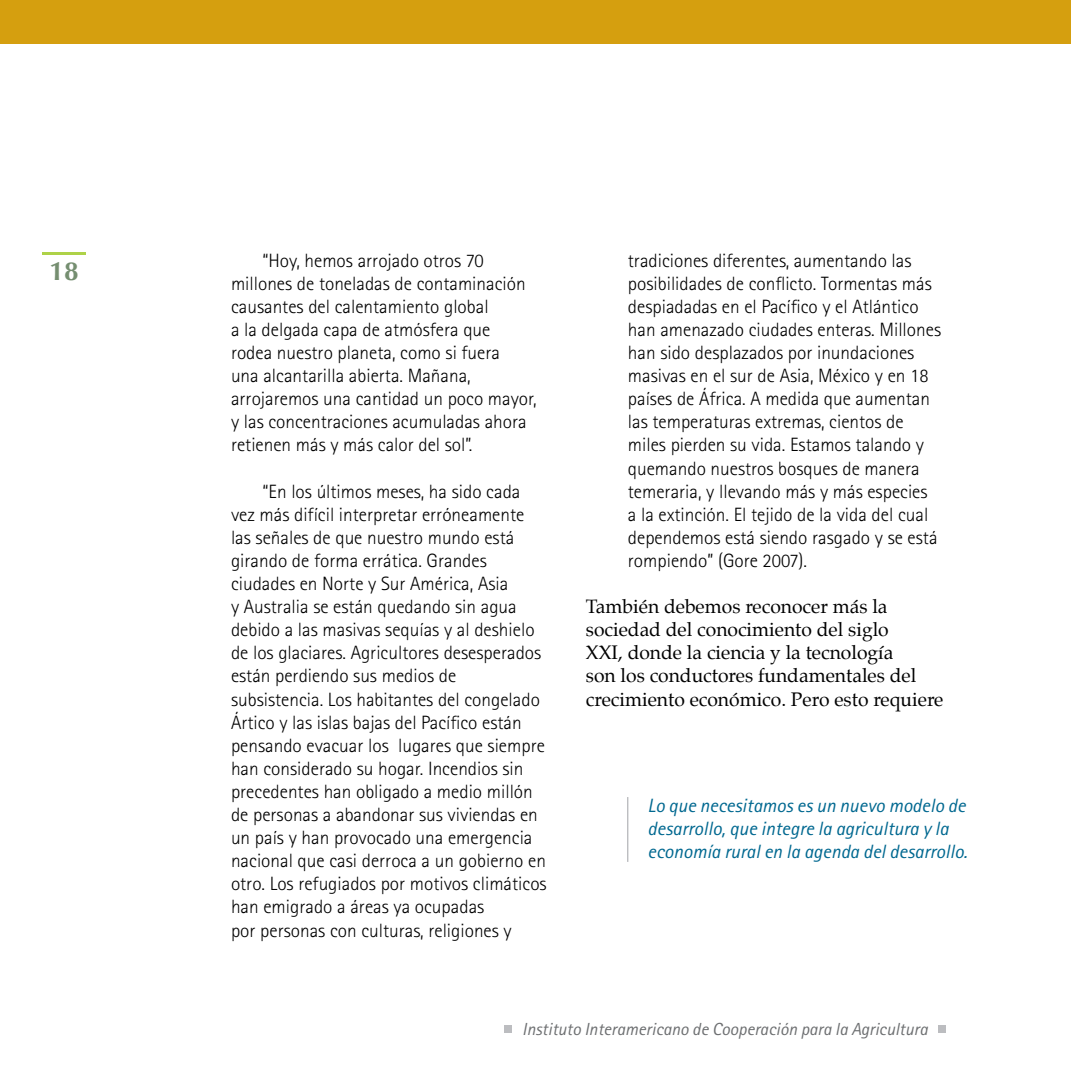
<style>
.page{position:relative;width:1071px;height:1071px;background:#fff}
.page>*{position:absolute;margin:0;border:0;box-sizing:border-box;transform-origin:0 0}
.t1{font:700 26.25px "Optima";color:#758e70}
.t2{font:300 19.25px/23.1px "Rotis Sans Serif";color:#000}
.t3{font:19.25px/23.1px "Palatino";color:#000}
.t4{font:italic 19.25px/23.1px "Rotis Sans Serif";color:#006890}
.t5{font:italic 17.5px "Rotis Sans Serif";color:#6d6f71}
</style>
<div class="page">
<hr style="left:43px;top:252px;width:43px;height:3px;background:#aed248">
<div style="left:504px;top:1026px;width:8px;height:7px;background:#bcbdc0"></div>
<div style="left:939px;top:1026px;width:7px;height:7px;background:#bcbdc0"></div>
<div style="left:0;top:0;width:1071px;height:43px;background:#d59f0f"></div>
<hr style="left:627px;top:797px;width:1px;height:65px;background:#bcbdc0">
<h1 class="t1" style="left:50px;top:256px;width:31px">18</h1>
<p class="t2" style="left:231px;top:249px;width:307px;text-indent:31px">“Hoy, hemos arrojado otros 70 millones de toneladas de contaminación causantes del calentamiento global<br>a la delgada capa de atmósfera que<br>rodea nuestro planeta, como si fuera<br>una alcantarilla abierta. Mañana, arrojaremos una cantidad un poco mayor, y las concentraciones acumuladas ahora retienen más y más calor del sol”.</p>
<p class="t2" style="left:231px;top:480px;width:317px;text-indent:31px">“En los últimos meses, ha sido cada vez más difícil interpretar erróneamente las señales de que nuestro mundo está girando de forma errática. Grandes ciudades en Norte y Sur América, Asia<br>y Australia se están quedando sin agua debido a las masivas sequías y al deshielo de los glaciares. Agricultores desesperados están perdiendo sus medios de subsistencia. Los habitantes del congelado Ártico y las islas bajas del Pacífico están pensando evacuar los lugares que siempre han considerado su hogar. Incendios sin precedentes han obligado a medio millón de personas a abandonar sus viviendas en un país y han provocado una emergencia nacional que casi derroca a un gobierno en otro. Los refugiados por motivos climáticos han emigrado a áreas ya ocupadas<br>por personas con culturas, religiones y</p>
<p class="t2" style="left:628px;top:249px;width:315px">tradiciones diferentes, aumentando las posibilidades de conflicto. Tormentas más despiadadas en el Pacífico y el Atlántico han amenazado ciudades enteras. Millones han sido desplazados por inundaciones masivas en el sur de Asia, México y en 18 países de África. A medida que aumentan las temperaturas extremas, cientos de miles pierden su vida. Estamos talando y quemando nuestros bosques de manera temeraria, y llevando más y más especies<br>a la extinción. El tejido de la vida del cual dependemos está siendo rasgado y se está rompiendo” (Gore 2007).</p>
<p class="t3" style="left:586px;top:595px;width:359px">También debemos reconocer más la sociedad del conocimiento del siglo<br>XXI, donde la ciencia y la tecnología<br>son los conductores fundamentales del crecimiento económico. Pero esto requiere</p>
<p class="t4" style="left:648px;top:794px;width:322px">Lo que necesitamos es un nuevo modelo de desarrollo, que integre la agricultura y la economía rural en la agenda del desarrollo.</p>
<p class="t5" style="left:522px;top:1018px;width:407px">Instituto Interamericano de Cooperación para la Agricultura</p>
</div>
